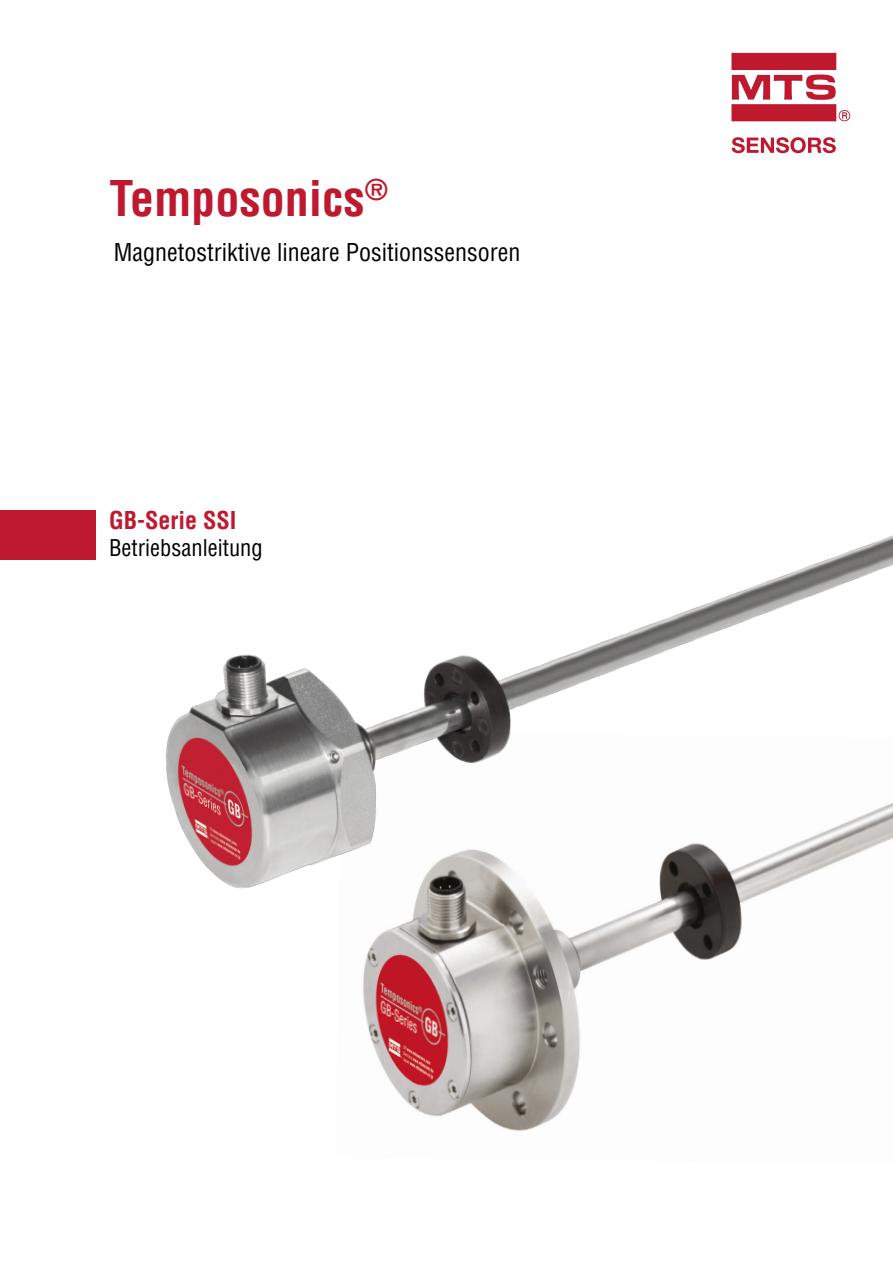
<style>
.page{position:relative;width:893px;height:1263px;background:#fff}
.page>*{position:absolute;margin:0;border:0;box-sizing:border-box;transform-origin:0 0}
.t1{font:700 condensed 48px "Helvetica LT Pro";color:#bf1930}
.t2{font:condensed 24px "Helvetica LT Pro";color:#000}
.t3{font:700 condensed 24px "Helvetica LT Pro";color:#bf1930}
.t4{font:condensed 22.5px "Helvetica LT Pro";color:#000}
</style>
<div class="page">
<svg style="left:731px;top:53px;width:119px;height:100px"></svg>
<div style="left:0;top:511px;width:96px;height:49px;background:#bf1930"></div>
<img style="left:363px;top:905px;width:379px;height:226px">
<img style="left:165px;top:535px;width:728px;height:370px">
<h1 class="t1" style="left:110px;top:167px;width:280px">Temposonics<sup>®</sup></h1>
<p class="t2" style="left:114px;top:238px;width:408px">Magnetostriktive lineare Positionssensoren</p>
<p class="t3" style="left:109px;top:504px;width:129px">GB-Serie SSI</p>
<p class="t4" style="left:109px;top:533px;width:155px">Betriebsanleitung</p>
</div>
